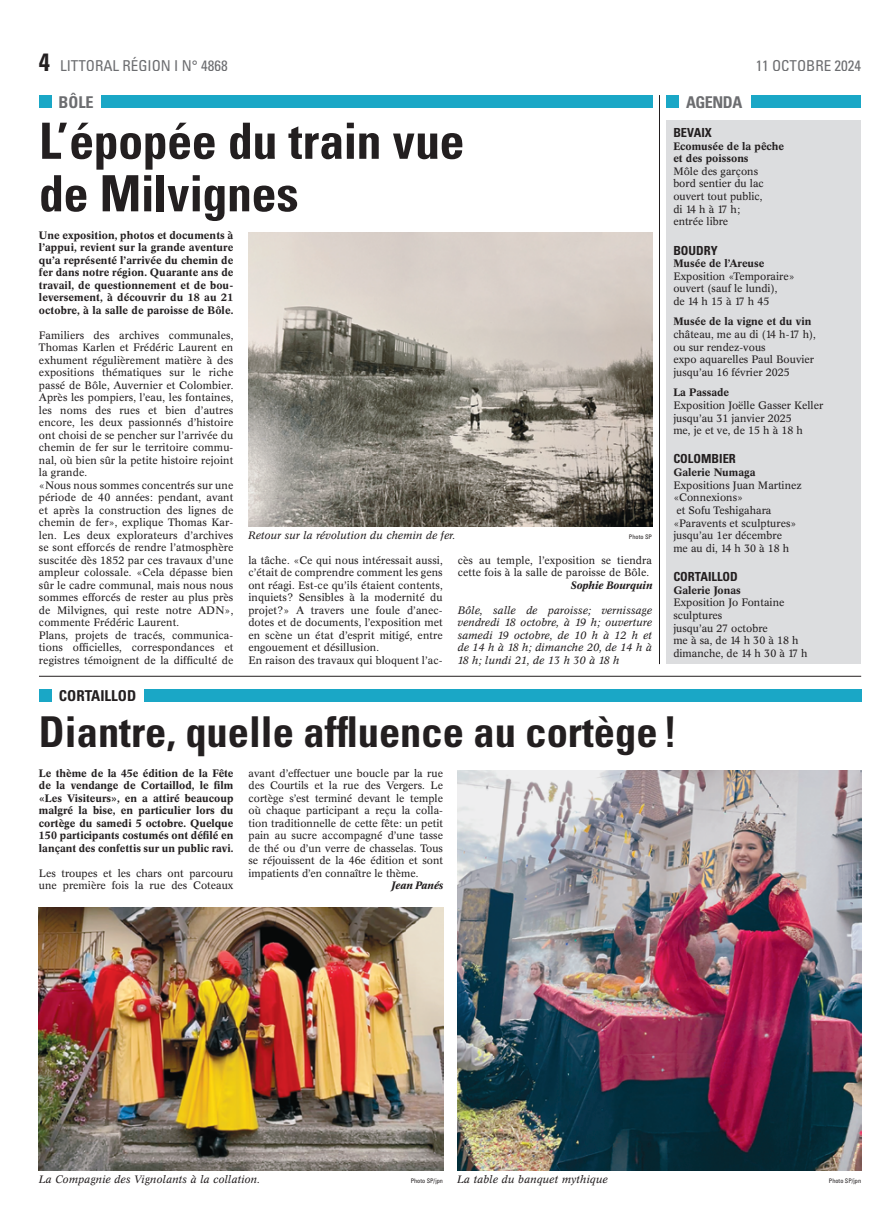
<style>
.page{position:relative;width:886px;height:1223px;background:#fff}
.page>*{position:absolute;margin:0;border:0;box-sizing:border-box;transform-origin:0 0}
.t1{font:700 condensed 50px/52.5px "Univers";letter-spacing:-.01em;color:#231f20}
.t2{font:700 condensed 42.5px "Univers";color:#231f20}
.t3{font:700 condensed 16.25px "Univers";letter-spacing:-.03em;color:#6c6d70}
.t4{font:condensed 15px "Univers";color:#6c6d70}
.t5{font:700 condensed 15px "Univers";color:#231f20}
.t6{font:700 condensed 12.5px "Univers";color:#231f20}
.t7{font:10.62px/12.5px "Concorde BE";letter-spacing:.01em;color:#231f20}
.t8{font:500 10.62px/12.5px "Concorde BE";color:#231f20;text-align:justify}
.t9{font:italic 10.62px/12.5px "Concorde BE";letter-spacing:.01em;color:#231f20;text-align:justify}
.t10{font:italic 500 10.62px "Concorde BE";letter-spacing:.01em;color:#231f20}
.t11{font:condensed 6.25px "Univers";color:#231f20}
.s1{font-weight:700;font-size:25px;color:#231f20}
</style>
<div class="page">
<hr style="left:659px;top:95px;width:1px;height:569px;background:#231f20">
<div style="left:666px;top:95px;width:13px;height:13px;background:#1aa7c6"></div>
<div style="left:752px;top:95px;width:109px;height:13px;background:#1aa7c6"></div>
<div style="left:666px;top:120px;width:195px;height:544px;background:#dcdddf"></div>
<hr style="left:39px;top:676px;width:822px;height:1px;background:#231f20">
<div style="left:39px;top:95px;width:12px;height:13px;background:#1aa7c6"></div>
<div style="left:101px;top:95px;width:551px;height:13px;background:#1aa7c6"></div>
<img style="left:248px;top:233px;width:404px;height:293px">
<div style="left:39px;top:689px;width:13px;height:13px;background:#1aa7c6"></div>
<div style="left:144px;top:689px;width:717px;height:12px;background:#1aa7c6"></div>
<img style="left:457px;top:770px;width:404px;height:400px">
<img style="left:39px;top:908px;width:404px;height:262px">
<h3 class="t4" style="left:39px;top:56px;width:190px"><span class="s1">4</span> LITTORAL RÉGION I N° 4868</h3>
<h3 class="t4" style="left:756px;top:56px;width:107px">11 OCTOBRE 2024</h3>
<h3 class="t3" style="left:686px;top:92px;width:58px">AGENDA</h3>
<p class="t6" style="left:673px;top:125px;width:40px">BEVAIX</p>
<p class="t8" style="left:673px;top:139px;width:112px">Ecomusée de la pêche et des poissons</p>
<p class="t7" style="left:673px;top:165px;width:92px">Môle des garçons bord sentier du lac ouvert tout public, di 14 h à 17 h; entrée libre</p>
<p class="t6" style="left:673px;top:242px;width:46px">BOUDRY</p>
<p class="t8" style="left:673px;top:257px;width:93px">Musée de l’Areuse</p>
<p class="t7" style="left:673px;top:270px;width:123px">Exposition «Temporaire» ouvert (sauf le lundi),<br>de 14 h 15 à 17 h 45</p>
<p class="t8" style="left:673px;top:315px;width:139px">Musée de la vigne et du vin</p>
<p class="t7" style="left:673px;top:328px;width:144px">château, me au di (14 h-17 h), ou sur rendez-vous<br>expo aquarelles Paul Bouvier jusqu’au 16 février 2025</p>
<p class="t8" style="left:673px;top:386px;width:57px">La Passade</p>
<p class="t7" style="left:673px;top:399px;width:151px">Exposition Joëlle Gasser Keller jusqu’au 31 janvier 2025<br>me, je et ve, de 15 h à 18 h</p>
<p class="t6" style="left:673px;top:451px;width:64px">COLOMBIER</p>
<p class="t8" style="left:673px;top:466px;width:84px">Galerie Numaga</p>
<p class="t7" style="left:673px;top:479px;width:130px">Expositions Juan Martinez «Connexions»<br>et Sofu Teshigahara «Paravents et sculptures» jusqu’au 1er décembre<br>me au di, 14 h 30 à 18 h</p>
<p class="t6" style="left:673px;top:569px;width:66px">CORTAILLOD</p>
<p class="t8" style="left:673px;top:584px;width:69px">Galerie Jonas</p>
<p class="t7" style="left:673px;top:596px;width:136px">Exposition Jo Fontaine sculptures<br>jusqu’au 27 octobre<br>me à sa, de 14 h 30 à 18 h dimanche, de 14 h 30 à 17 h</p>
<h3 class="t3" style="left:59px;top:92px;width:37px">BÔLE</h3>
<h1 class="t1" style="left:39px;top:114px;width:427px">L’épopée du train vue de Milvignes</h1>
<p class="t8" style="left:39px;top:229px;width:196px">Une exposition, photos et documents à l’appui, revient sur la grande aventure qu’a représenté l’arrivée du chemin de fer dans notre région. Quarante ans de travail, de questionnement et de bou&shy;leversement, à découvrir du 18 au 21 octobre, à la salle de paroisse de Bôle.</p>
<p class="t7" style="left:39px;top:329px;width:196px">Familiers des archives communales, Thomas Karlen et Frédéric Laurent en exhument régulièrement matière à des expositions thématiques sur le riche passé de Bôle, Auvernier et Colombier.<br>Après les pompiers, l’eau, les fontaines, les noms des rues et bien d’autres encore, les deux passionnés d’histoire ont choisi de se pencher sur l’arrivée du chemin de fer sur le territoire commu&shy;nal, où bien sûr la petite histoire rejoint la grande.<br>«Nous nous sommes concentrés sur une période de 40 années: pendant, avant et après la construction des lignes de chemin de fer», explique Thomas Kar&shy;len. Les deux explorateurs d’archives se sont efforcés de rendre l’atmosphère suscitée dès 1852 par ces travaux d’une ampleur colossale. «Cela dépasse bien sûr le cadre communal, mais nous nous sommes efforcés de rester au plus près de Milvignes, qui reste notre ADN», commente Frédéric Laurent.<br>Plans, projets de tracés, communica&shy;tions officielles, correspondances et registres témoignent de la difficulté de</p>
<p class="t9" style="left:248px;top:529px;width:209px">Retour sur la révolution du chemin de fer.</p>
<p class="t11" style="left:629px;top:533px;width:25px">Photo SP</p>
<p class="t7" style="left:248px;top:554px;width:196px">la tâche. «Ce qui nous intéressait aussi, c’était de comprendre comment les gens ont réagi. Est-ce qu’ils étaient contents, inquiets? Sensibles à la modernité du projet?» A travers une foule d’anec&shy;dotes et de documents, l’exposition met en scène un état d’esprit mitigé, entre engouement et désillusion.<br>En raison des travaux qui bloquent l’ac-</p>
<p class="t7" style="left:458px;top:554px;width:196px">cès au temple, l’exposition se tiendra cette fois à la salle de paroisse de Bôle.</p>
<p class="t10" style="left:570px;top:579px;width:83px">Sophie Bourquin</p>
<p class="t9" style="left:458px;top:604px;width:196px">Bôle, salle de paroisse; vernissage vendredi 18 octobre, à 19 h; ouverture samedi 19 octobre, de 10 h à 12 h et de 14 h à 18 h; dimanche 20, de 14 h à 18 h; lundi 21, de 13 h 30 à 18 h</p>
<h3 class="t5" style="left:59px;top:686px;width:79px">CORTAILLOD</h3>
<h2 class="t2" style="left:39px;top:705px;width:640px">Diantre, quelle affluence au cortège!</h2>
<p class="t8" style="left:39px;top:766px;width:196px">Le thème de la 45e édition de la Fête de la vendange de Cortaillod, le film «Les Visiteurs», en a attiré beaucoup malgré la bise, en particulier lors du cortège du samedi 5 octobre. Quelque 150 participants costumés ont défilé en lançant des confettis sur un public ravi.</p>
<p class="t7" style="left:39px;top:866px;width:196px">Les troupes et les chars ont parcouru une première fois la rue des Coteaux</p>
<p class="t7" style="left:248px;top:766px;width:196px;text-align:justify">avant d’effectuer une boucle par la rue des Courtils et la rue des Vergers. Le cortège s’est terminé devant le temple où chaque participant a reçu la colla&shy;tion traditionnelle de cette fête: un petit pain au sucre accompagné d’une tasse de thé ou d’un verre de chasselas. Tous se réjouissent de la 46e édition et sont impatients d’en connaître le thème.</p>
<p class="t10" style="left:392px;top:879px;width:53px">Jean Panés</p>
<p class="t9" style="left:39px;top:1173px;width:223px">La Compagnie des Vignolants à la collation.</p>
<p class="t11" style="left:411px;top:1176px;width:34px">Photo SP/jpn</p>
<p class="t9" style="left:457px;top:1173px;width:152px">La table du banquet mythique</p>
<p class="t11" style="left:829px;top:1176px;width:34px">Photo SP/jpn</p>
</div>
